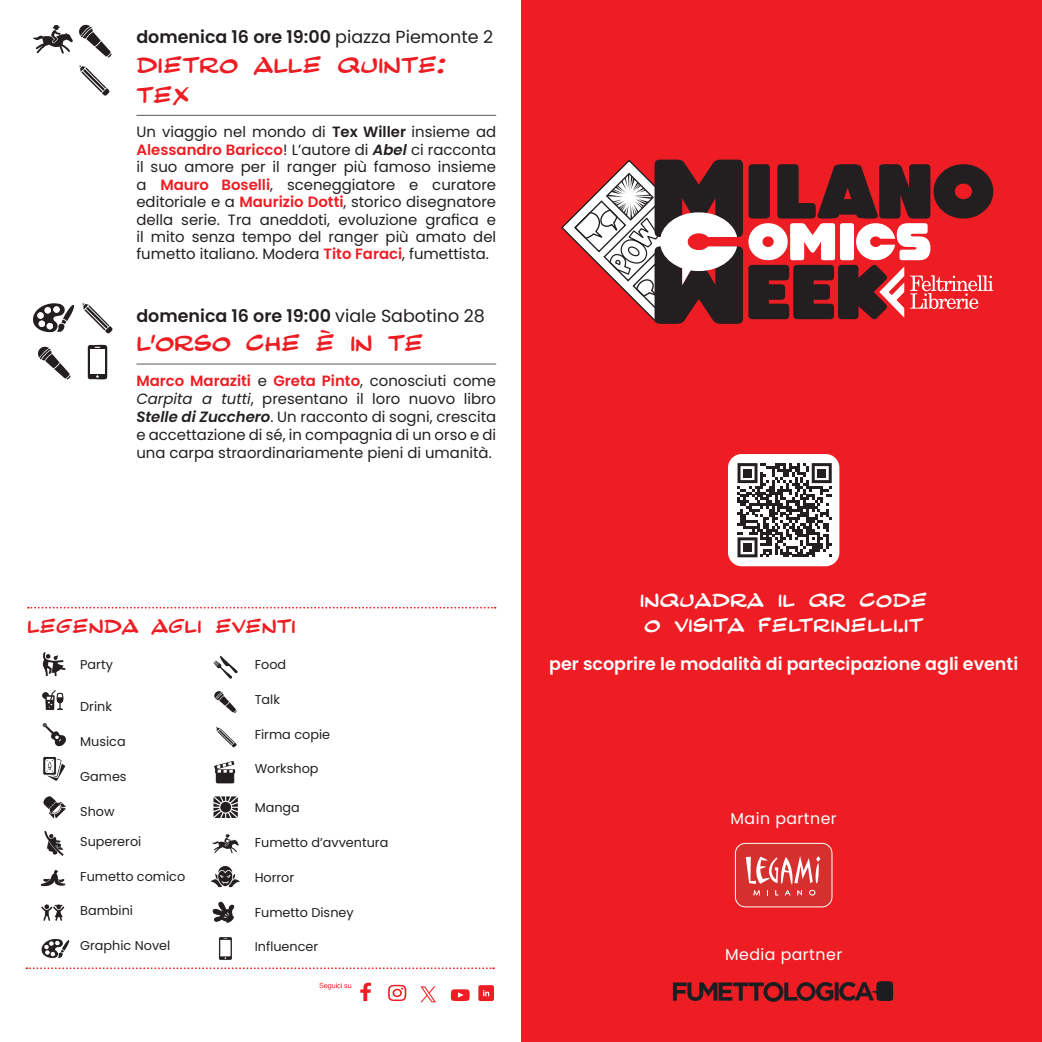
<style>
.page{position:relative;width:1042px;height:1042px;background:#fff}
.page>*{position:absolute;margin:0;border:0;box-sizing:border-box;transform-origin:0 0}
.t1{font:24.5px "Comic Strip MN";color:#ee1d23}
.t2{font:21px "Comic Strip MN";letter-spacing:.01em;color:#fff}
.t3{font:21px "Comic Strip MN";color:#ee1d23}
.t4{font:600 17.5px "Poppins";color:#231f20}
.t5{font:600 17.5px "Poppins";color:#fff}
.t6{font:15.75px "Poppins";letter-spacing:.03em;color:#fff}
.t7{font:14.88px/17.5px "Poppins";color:#231f20;text-align:justify}
.t8{font:12.78px "Poppins";color:#231f20}
.s1{font-weight:400}
.s2{font-weight:600}
.s3{font-weight:600;color:#ee1d23}
.s4{font-weight:600;font-style:italic}
.s5{font-style:italic}
</style>
<div class="page">
<hr style="left:136px;top:115px;width:360px;height:1px;background:#57585a">
<hr style="left:136px;top:364px;width:360px;height:1px;background:#57585a">
<svg style="left:79px;top:65px;width:31px;height:31px"></svg>
<svg style="left:33px;top:24px;width:79px;height:34px"></svg>
<img style="left:40px;top:796px;width:30px;height:163px">
<img style="left:42px;top:652px;width:24px;height:129px">
<img style="left:210px;top:796px;width:30px;height:164px">
<img style="left:213px;top:655px;width:25px;height:129px">
<svg style="left:28px;top:607px;width:467px;height:1px"></svg>
<div style="left:521px;top:0;width:521px;height:1042px;background:#ee1d23"></div>
<svg style="left:26px;top:967px;width:468px;height:2px"></svg>
<svg style="left:561px;top:159px;width:432px;height:165px"></svg>
<svg style="left:729px;top:455px;width:109px;height:110px;background:#a6a3a3"></svg>
<div style="left:726px;top:452px;width:115px;height:116px;border:2px solid #ee1d23;border-radius:15px"></div>
<div style="left:834px;top:982px;width:5px;height:18px;background:#1b1d20"></div>
<svg style="left:839px;top:981px;width:54px;height:20px"></svg>
<svg style="left:673px;top:982px;width:160px;height:20px"></svg>
<svg style="left:735px;top:843px;width:97px;height:64px;background:#db4c4b"></svg>
<div style="left:735px;top:843px;width:97px;height:64px;border:1px solid #fff;border-radius:10px"></div>
<svg style="left:319px;top:982px;width:32px;height:7px"></svg>
<svg style="left:360px;top:982px;width:11px;height:19px"></svg>
<svg style="left:388px;top:985px;width:18px;height:16px"></svg>
<svg style="left:450px;top:989px;width:20px;height:12px"></svg>
<svg style="left:478px;top:985px;width:16px;height:16px"></svg>
<svg style="left:420px;top:986px;width:16px;height:16px"></svg>
<svg style="left:33px;top:303px;width:41px;height:30px"></svg>
<svg style="left:38px;top:346px;width:33px;height:34px"></svg>
<svg style="left:82px;top:303px;width:31px;height:31px"></svg>
<svg style="left:88px;top:344px;width:19px;height:36px"></svg>
<p class="t4" style="left:136px;top:27px;width:358px">domenica 16 ore 19:00 <span class="s1">piazza Piemonte 2</span></p>
<h1 class="t1" style="left:136px;top:50px;width:66px">DIETRO</h1>
<h1 class="t1" style="left:254px;top:50px;width:193px">ALLE QUINTE:</h1>
<h1 class="t1" style="left:136px;top:80px;width:35px">TEX</h1>
<p class="t7" style="left:136px;top:123px;width:361px">Un viaggio nel mondo di <span class="s2">Tex Willer</span> insieme ad <span class="s3">Alessandro Baricco</span>! L’autore di <span class="s4">Abel</span> ci racconta il suo amore per il ranger più famoso insieme a <span class="s3">Mauro Boselli</span>, sceneggiatore e curatore editoriale e a <span class="s3">Maurizio Dotti</span>, storico disegnatore della serie. Tra aneddoti, evoluzione grafica e il mito senza tempo del ranger più amato del fumetto italiano. Modera <span class="s3">Tito Faraci</span>, fumettista.</p>
<p class="t4" style="left:136px;top:305px;width:350px">domenica 16 ore 19:00 <span class="s1">viale Sabotino 28</span></p>
<h1 class="t1" style="left:136px;top:329px;width:39px">L’ORSO</h1>
<h1 class="t1" style="left:246px;top:329px;width:179px">CHE È IN TE</h1>
<p class="t7" style="left:136px;top:372px;width:361px"><span class="s3">Marco Maraziti</span> e <span class="s3">Greta Pinto</span>, conosciuti come <span class="s5">Carpita a tutti</span>, presentano il loro nuovo libro <span class="s4">Stelle di Zucchero</span>. Un racconto di sogni, crescita e accettazione di sé, in compagnia di un orso e di una carpa straordinariamente pieni di umanità.</p>
<h2 class="t3" style="left:27px;top:613px;width:260px">LEGENDA AGLI EVENTI</h2>
<p class="t8" style="left:80px;top:657px;width:34px">Party</p>
<p class="t8" style="left:80px;top:699px;width:33px">Drink</p>
<p class="t8" style="left:80px;top:734px;width:47px">Musica</p>
<p class="t8" style="left:80px;top:769px;width:48px">Games</p>
<p class="t8" style="left:80px;top:804px;width:36px">Show</p>
<p class="t8" style="left:80px;top:834px;width:63px">Supereroi</p>
<p class="t8" style="left:80px;top:868px;width:107px">Fumetto comico</p>
<p class="t8" style="left:80px;top:903px;width:54px">Bambini</p>
<p class="t8" style="left:80px;top:938px;width:92px">Graphic Novel</p>
<p class="t8" style="left:255px;top:657px;width:33px">Food</p>
<p class="t8" style="left:255px;top:692px;width:27px">Talk</p>
<p class="t8" style="left:255px;top:726px;width:77px">Firma copie</p>
<p class="t8" style="left:255px;top:761px;width:65px">Workshop</p>
<p class="t8" style="left:255px;top:800px;width:47px">Manga</p>
<p class="t8" style="left:255px;top:835px;width:135px">Fumetto d’avventura</p>
<p class="t8" style="left:255px;top:870px;width:41px">Horror</p>
<p class="t8" style="left:255px;top:904px;width:100px">Fumetto Disney</p>
<p class="t8" style="left:255px;top:939px;width:65px">Influencer</p>
<h2 class="t2" style="left:640px;top:588px;width:108px">INQUADRA</h2>
<h2 class="t2" style="left:778px;top:588px;width:151px">IL QR CODE</h2>
<h2 class="t2" style="left:644px;top:612px;width:56px">O VISITA</h2>
<h2 class="t2" style="left:758px;top:612px;width:156px">FELTRINELLI.IT</h2>
<p class="t5" style="left:549px;top:654px;width:470px">per scoprire le modalità di partecipazione agli eventi</p>
<p class="t6" style="left:730px;top:809px;width:108px">Main partner</p>
<p class="t6" style="left:725px;top:945px;width:118px">Media partner</p>
</div>
